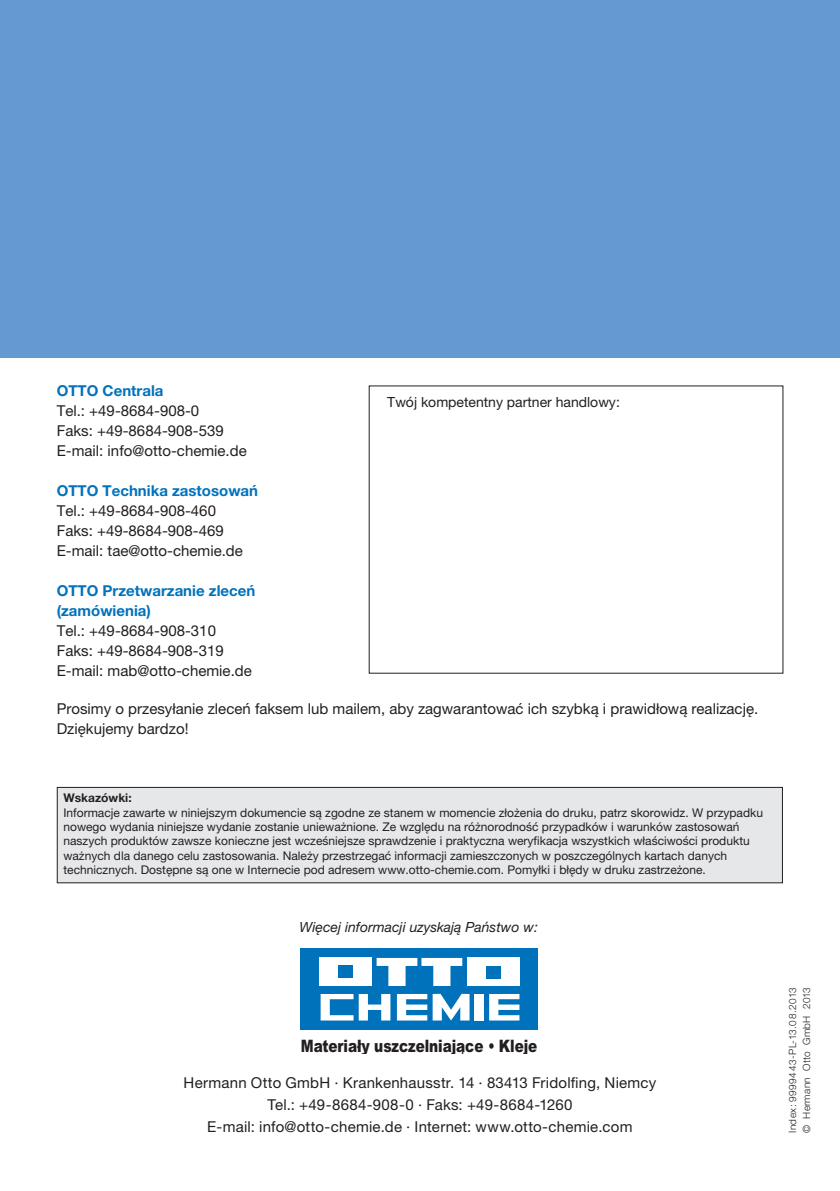
<style>
.page{position:relative;width:840px;height:1191px;background:#fff}
.page>*{position:absolute;margin:0;border:0;box-sizing:border-box;transform-origin:0 0}
.t1{font:900 17.2px "Arial";letter-spacing:-.005em;color:#231f20;scale:.8 1}
.t2{font:15px/20px "Helvetica Neue LT Pro";color:#231f20}
.t3{font:700 15px/20px "Helvetica Neue LT Pro";color:#0072bc}
.t4{font:italic 14px "Helvetica Neue LT Pro";color:#231f20}
.t5{font:14px "Helvetica Neue LT Pro";color:#231f20}
.t6{font:12px/14.4px "Helvetica Neue LT Pro";color:#231f20}
.t7{font:700 12px "Helvetica Neue LT Pro";color:#231f20}
.t8{font:300 10px/14px "Helvetica Neue LT Pro";letter-spacing:.03em;color:#231f20}
</style>
<div class="page">
<div style="left:0;top:0;width:839px;height:357px;background:#6599d1"></div>
<div style="left:57px;top:787px;width:725px;height:95px;background:#e6e7e9"></div>
<div style="left:57px;top:787px;width:725px;height:96px;border:1px solid #231f20"></div>
<div style="left:300px;top:948px;width:237px;height:82px;background:#0072bc"></div>
<div style="left:319px;top:958px;width:53px;height:28px;background:#fff"></div>
<div style="left:338px;top:966px;width:14px;height:12px;background:#0072bc"></div>
<div style="left:466px;top:958px;width:53px;height:28px;background:#fff"></div>
<div style="left:485px;top:966px;width:15px;height:12px;background:#0072bc"></div>
<svg style="left:376px;top:958px;width:86px;height:28px"></svg>
<svg style="left:320px;top:994px;width:70px;height:26px"></svg>
<svg style="left:396px;top:993px;width:73px;height:27px"></svg>
<div style="left:474px;top:994px;width:9px;height:26px;background:#fff"></div>
<svg style="left:489px;top:994px;width:30px;height:26px"></svg>
<p class="t3" style="left:57px;top:381px;width:108px">OTTO Centrala</p>
<p class="t2" style="left:57px;top:401px;width:191px">Tel.: +49-8684-908-0<br>Faks: +49-8684-908-539<br>E-mail: info@otto-chemie.de</p>
<p class="t3" style="left:57px;top:481px;width:203px">OTTO Technika zastosowań</p>
<p class="t2" style="left:57px;top:501px;width:187px">Tel.: +49-8684-908-460<br>Faks: +49-8684-908-469<br>E-mail: tae@otto-chemie.de</p>
<p class="t3" style="left:57px;top:581px;width:200px">OTTO Przetwarzanie zleceń (zamówienia)</p>
<p class="t2" style="left:57px;top:621px;width:196px">Tel.: +49-8684-908-310<br>Faks: +49-8684-908-319<br>E-mail: mab@otto-chemie.de</p>
<p class="t2" style="left:57px;top:698px;width:702px">Prosimy o przesyłanie zleceń faksem lub mailem, aby zagwarantować ich szybką i prawidłową realizację.<br>Dziękujemy bardzo!</p>
<p class="t5" style="left:387px;top:394px;width:234px">Twój kompetentny partner handlowy:</p>
<p class="t7" style="left:63px;top:790px;width:70px">Wskazówki:</p>
<p class="t6" style="left:63px;top:805px;width:700px">Informacje zawarte w niniejszym dokumencie są zgodne ze stanem w momencie złożenia do druku, patrz skorowidz. W przypadku nowego wydania niniejsze wydanie zostanie unieważnione. Ze względu na różnorodność przypadków i warunków zastosowań naszych produktów zawsze konieczne jest wcześniejsze sprawdzenie i praktyczna weryfikacja wszystkich właściwości produktu ważnych dla danego celu zastosowania. Należy przestrzegać informacji zamieszczonych w poszczególnych kartach danych technicznych. Dostępne są one w Internecie pod adresem www.otto-chemie.com. Pomyłki i błędy w druku zastrzeżone.</p>
<p class="t4" style="left:299px;top:918px;width:240px">Więcej informacji uzyskają Państwo w:</p>
<h1 class="t1" style="left:301px;top:1033px;width:297px">Materiały uszczelniające • Kleje</h1>
<p class="t2" style="left:183px;top:1071px;width:474px;line-height:22px;text-align:center">Hermann Otto GmbH · Krankenhausstr. 14 · 83413 Fridolfing, Niemcy<br>Tel.: +49-8684-908-0 · Faks: +49-8684-1260<br>E-mail: info@otto-chemie.de · Internet: www.otto-chemie.com</p>
<p class="t8" style="left:784px;top:1133px;width:148px;rotate:-90deg">Index: 9999443-PL-13.08.2013 © Hermann Otto GmbH 2013</p>
</div>
